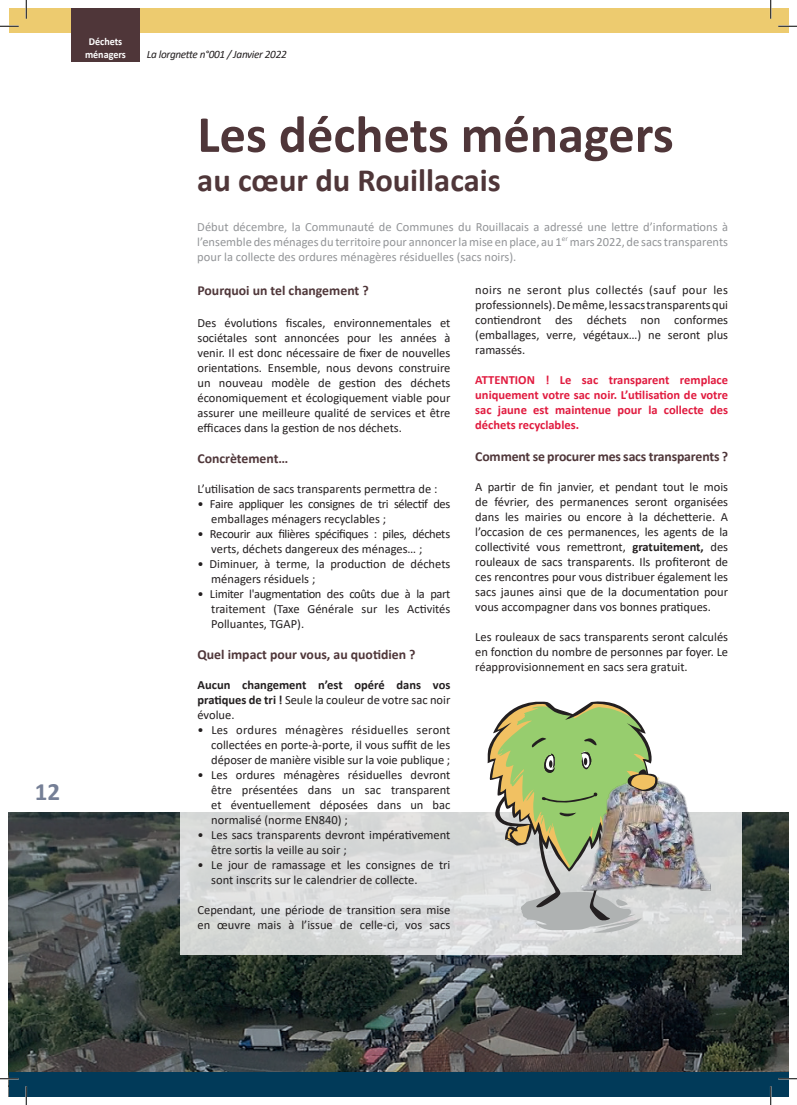
<style>
.page{position:relative;width:797px;height:1105px;background:#fff}
.page>*{position:absolute;margin:0;border:0;box-sizing:border-box;transform-origin:0 0}
.t1{font:700 52.5px "Calibri";color:#4f3639}
.t2{font:700 32.5px "Calibri";color:#4f3639}
.t3{font:700 25px "Calibri";color:#757f96}
.t4{font:700 13.75px "Calibri";color:#4f3639}
.t5{font:12.5px/15px "Calibri";color:#231f20;text-align:justify}
.t6{font:12.5px/15px "Calibri";color:#939598;text-align:justify}
.t7{font:700 12.5px/15px "Calibri";color:#e11b3f;text-align:justify}
.t8{font:700 12.5px/15px "Calibri";color:#231f20;text-align:justify}
.t9{font:12.5px/15px "Calibri";letter-spacing:-.025em;color:#231f20}
.t10{font:12.5px/15px "Calibri";letter-spacing:-.03em;color:#231f20}
.t11{font:italic 11.25px "Calibri";letter-spacing:-.03em;color:#231f20}
.t12{font:700 10.62px/12.8px "Calibri";color:#fff;text-align:center;scale:.95 1}
.s1{font-weight:400}
.s2{font-weight:700}
</style>
<div class="page">
<img style="left:9px;top:813px;width:779px;height:259px">
<svg style="left:180px;top:812px;width:562px;height:143px;background:#d9dbda"></svg>
<img style="left:658px;top:777px;width:57px;height:152px">
<svg style="left:487px;top:701px;width:171px;height:233px;background:#afbb96"></svg>
<div style="left:9px;top:9px;width:779px;height:24px;background:#edcb6f"></div>
<div style="left:9px;top:1072px;width:779px;height:24px;background:#013a59"></div>
<div style="left:71px;top:9px;width:69px;height:53px;background:#4f3639"></div>
<svg style="left:0;top:25px;width:19px;height:2px"></svg>
<svg style="left:778px;top:25px;width:19px;height:2px"></svg>
<svg style="left:0;top:1078px;width:19px;height:1px"></svg>
<svg style="left:778px;top:1078px;width:19px;height:1px"></svg>
<svg style="left:25px;top:0;width:2px;height:19px"></svg>
<svg style="left:25px;top:1086px;width:2px;height:19px"></svg>
<svg style="left:770px;top:0;width:1px;height:19px"></svg>
<svg style="left:770px;top:1086px;width:1px;height:19px"></svg>
<h3 class="t3" style="left:35px;top:774px;width:27px">12</h3>
<p class="t12" style="left:85px;top:35px;width:45px">Déchets ménagers</p>
<p class="t11" style="left:147px;top:46px;width:141px">La lorgnette n°001 / Janvier 2022</p>
<h1 class="t1" style="left:197px;top:97px;width:478px">Les déchets ménagers</h1>
<h2 class="t2" style="left:197px;top:157px;width:305px">au cœur du Rouillacais</h2>
<p class="t6" style="left:197px;top:219px;width:532px">Début décembre, la Communauté de Communes du Rouillacais a adressé une lettre d’informations à l’ensemble des ménages du territoire pour annoncer la mise en place, au 1<sup>er</sup> mars 2022, de sacs transparents pour la collecte des ordures ménagères résiduelles (sacs noirs).</p>
<p class="t4" style="left:197px;top:281px;width:173px">Pourquoi un tel changement ?</p>
<p class="t5" style="left:197px;top:315px;width:254px">Des évolutions fiscales, environnementales et sociétales sont annoncées pour les années à venir. Il est donc nécessaire de fixer de nouvelles orientations. Ensemble, nous devons construire un nouveau modèle de gestion des déchets économiquement et écologiquement viable pour assurer une meilleure qualité de services et être efficaces dans la gestion de nos déchets.</p>
<p class="t4" style="left:197px;top:448px;width:92px">Concrètement…</p>
<p class="t5" style="left:197px;top:481px;width:241px">L’utilisation de sacs transparents permettra de :</p>
<p class="t10" style="left:211px;top:496px;width:240px;text-indent:-14px">• Faire appliquer les consignes de tri sélectif des emballages ménagers recyclables ;</p>
<p class="t9" style="left:211px;top:526px;width:240px;text-indent:-14px">• Recourir aux filières spécifiques : piles, déchets verts, déchets dangereux des ménages… ;</p>
<p class="t5" style="left:211px;top:556px;width:241px;text-indent:-14px">• Diminuer, à terme, la production de déchets ménagers résiduels ;</p>
<p class="t5" style="left:211px;top:586px;width:241px;text-indent:-14px">• Limiter l'augmentation des coûts due à la part traitement (Taxe Générale sur les Activités Polluantes, TGAP).</p>
<p class="t4" style="left:197px;top:645px;width:220px">Quel impact pour vous, au quotidien ?</p>
<p class="t8" style="left:197px;top:677px;width:254px">Aucun changement n’est opéré dans vos pratiques de tri ! <span class="s1">Seule la couleur de votre sac noir évolue.</span></p>
<p class="t5" style="left:211px;top:722px;width:241px;text-indent:-14px">• Les ordures ménagères résiduelles seront collectées en porte-à-porte, il vous suffit de les déposer de manière visible sur la voie publique ;</p>
<p class="t5" style="left:211px;top:767px;width:241px;text-indent:-14px">• Les ordures ménagères résiduelles devront être présentées dans un sac transparent et éventuellement déposées dans un bac normalisé (norme EN840) ;</p>
<p class="t5" style="left:211px;top:827px;width:241px;text-indent:-14px">• Les sacs transparents devront impérativement être sortis la veille au soir ;</p>
<p class="t5" style="left:211px;top:857px;width:241px;text-indent:-14px">• Le jour de ramassage et les consignes de tri sont inscrits sur le calendrier de collecte.</p>
<p class="t5" style="left:197px;top:902px;width:254px">Cependant, une période de transition sera mise en œuvre mais à l’issue de celle-ci, vos sacs</p>
<p class="t5" style="left:475px;top:282px;width:254px">noirs ne seront plus collectés (sauf pour les professionnels). De même, les sacs transparents qui contiendront des déchets non conformes (emballages, verre, végétaux…) ne seront plus ramassés.</p>
<p class="t7" style="left:475px;top:372px;width:254px">ATTENTION ! Le sac transparent remplace uniquement votre sac noir. L’utilisation de votre sac jaune est maintenue pour la collecte des déchets recyclables.</p>
<p class="t4" style="left:475px;top:446px;width:254px">Comment se procurer mes sacs transparents ?</p>
<p class="t5" style="left:475px;top:479px;width:254px">A partir de fin janvier, et pendant tout le mois de février, des permanences seront organisées dans les mairies ou encore à la déchetterie. A l’occasion de ces permanences, les agents de la collectivité vous remettront, <span class="s2">gratuitement,</span> des rouleaux de sacs transparents. Ils profiteront de ces rencontres pour vous distribuer également les sacs jaunes ainsi que de la documentation pour vous accompagner dans vos bonnes pratiques.</p>
<p class="t5" style="left:475px;top:629px;width:254px">Les rouleaux de sacs transparents seront calculés en fonction du nombre de personnes par foyer. Le réapprovisionnement en sacs sera gratuit.</p>
</div>
